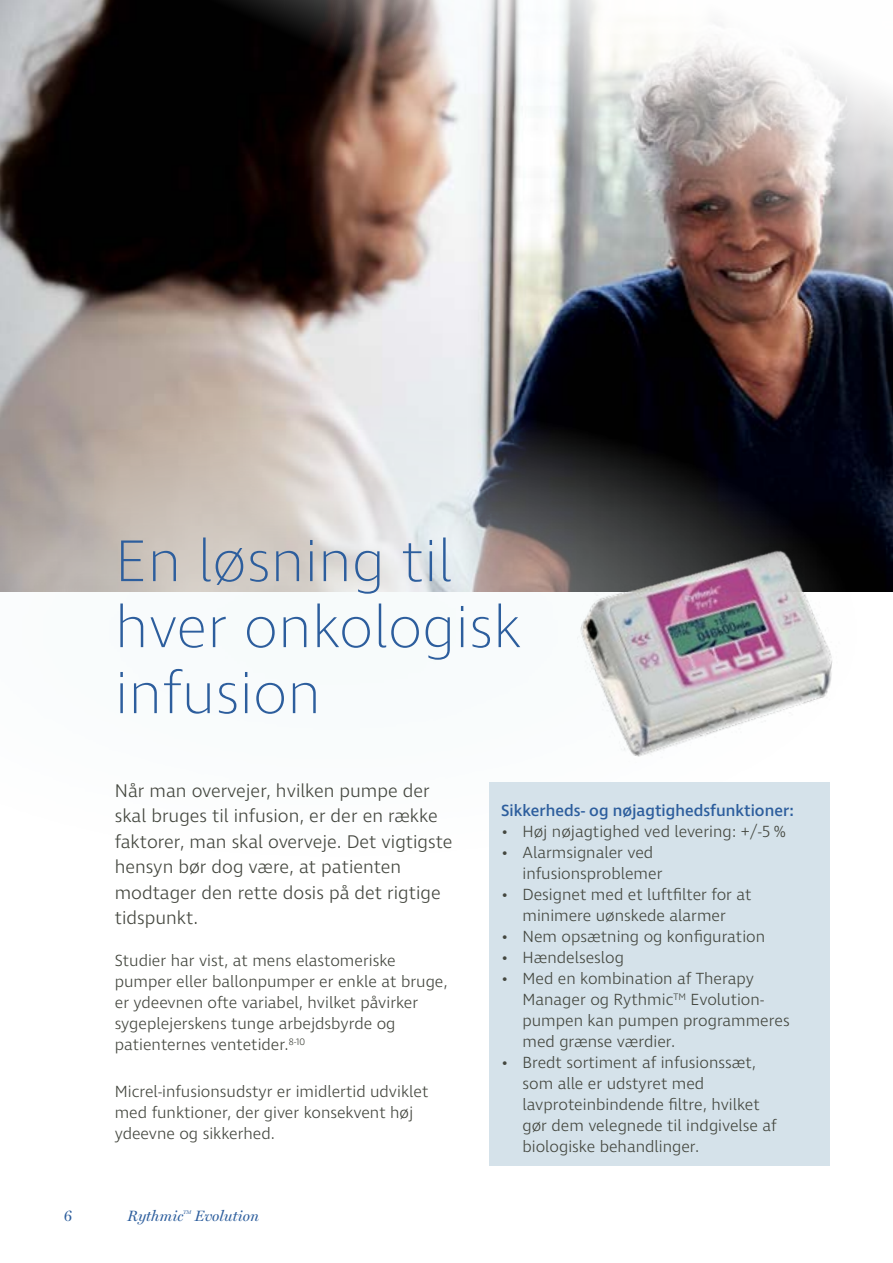
<style>
.page{position:relative;width:893px;height:1263px;background:#fff}
.page>*{position:absolute;margin:0;border:0;box-sizing:border-box;transform-origin:0 0}
.t1{font:200 60px/66px "Ingra";color:#2d5e9d}
.t2{font:300 18.75px/25.5px "Ingra";color:#44473f}
.t3{font:300 16.5px/21px "Ingra";color:#44473f}
.t4{font:500 16.5px "Ingra";color:#2d5e9d}
.t5{font:italic 15px "Miller Display";color:#2d5e9d}
.t6{font:15px "Miller Display";color:#2d5e9d}
.t7{font:italic 5.25px "Miller Display";color:#2d5e9d}
</style>
<div class="page">
<img style="left:0;top:0;width:893px;height:591px">
<svg style="left:0;top:402px;width:859px;height:455px"></svg>
<div style="left:489px;top:782px;width:340px;height:384px;background:#d5e2ea"></div>
<img style="left:559px;top:517px;width:298px;height:276px">
<h1 class="t1" style="left:115px;top:531px;width:408px">En løsning til hver onkologisk infusion</h1>
<p class="t2" style="left:115px;top:779px;width:339px">Når man overvejer, hvilken pumpe der skal bruges til infusion, er der en række faktorer, man skal overveje. Det vigtigste hensyn bør dog være, at patienten modtager den rette dosis på det rigtige tidspunkt.</p>
<p class="t3" style="left:115px;top:951px;width:334px">Studier har vist, at mens elastomeriske pumper eller ballonpumper er enkle at bruge, er ydeevnen ofte variabel, hvilket påvirker sygeplejerskens tunge arbejdsbyrde og patienternes ventetider.<sup>8-10</sup></p>
<p class="t3" style="left:115px;top:1081px;width:315px">Micrel-infusionsudstyr er imidlertid udviklet med funktioner, der giver konsekvent høj ydeevne og sikkerhed.</p>
<p class="t6" style="left:64px;top:1207px;width:10px">6</p>
<p class="t5" style="left:128px;top:1207px;width:57px">Rythmic</p>
<p class="t7" style="left:183px;top:1209px;width:10px">TM</p>
<p class="t5" style="left:195px;top:1207px;width:66px">Evolution</p>
<p class="t4" style="left:501px;top:800px;width:294px">Sikkerheds- og nøjagtighedsfunktioner:</p>
<p class="t3" style="left:501px;top:822px;width:286px">• Høj nøjagtighed ved levering: +/-5 %</p>
<p class="t3" style="left:522px;top:843px;width:141px;text-indent:-21px">• Alarmsignaler ved infusionsproblemer</p>
<p class="t3" style="left:501px;top:885px;width:252px;text-align:center">• Designet med et luftfilter for at minimere uønskede alarmer</p>
<p class="t3" style="left:501px;top:927px;width:265px">• Nem opsætning og konfiguration</p>
<p class="t3" style="left:501px;top:948px;width:124px">• Hændelseslog</p>
<p class="t3" style="left:522px;top:969px;width:269px;text-indent:-21px">• Med en kombination af Therapy<br>Manager og Rythmic<sup>TM</sup> Evolution&shy;pumpen kan pumpen programmeres med grænse værdier.</p>
<p class="t3" style="left:522px;top:1053px;width:256px;text-indent:-21px">• Bredt sortiment af infusionssæt, som alle er udstyret med lavproteinbindende filtre, hvilket gør dem velegnede til indgivelse af biologiske behandlinger.</p>
</div>
